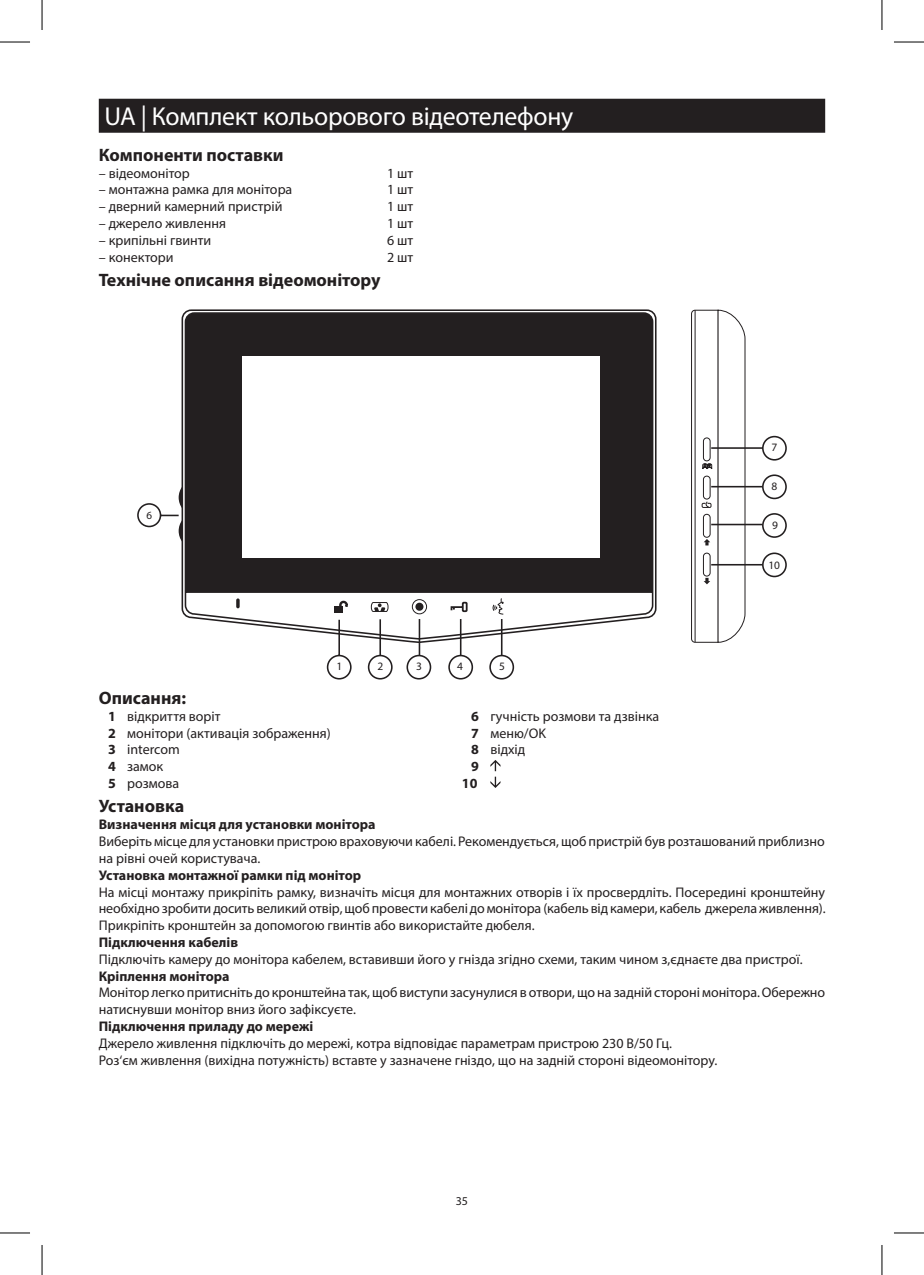
<style>
.page{position:relative;width:924px;height:1275px;background:#fff}
.page>*{position:absolute;margin:0;border:0;box-sizing:border-box;transform-origin:0 0}
.t1{font:26px "Myriad Pro";letter-spacing:-.01em;color:#fff}
.t2{font:700 18px "Myriad Pro";color:#231f20}
.t3{font:14px/16.8px "Myriad Pro";color:#231f20}
.t4{font:700 14px "Myriad Pro";color:#231f20}
.t5{font:12px "Myriad Pro";color:#231f20}
.t6{font:11.4px "Myriad Pro";color:#231f20}
.t7{font:11px "Myriad Pro";color:#231f20}
.s1{font-weight:700}
</style>
<div class="page">
<div style="left:99px;top:99px;width:725px;height:34px;background:#231f20"></div>
<svg style="left:181px;top:309px;width:476px;height:335px"></svg>
<svg style="left:370px;top:599px;width:57px;height:15px"></svg>
<div style="left:185px;top:313px;width:467px;height:279px;background:#231f20"></div>
<div style="left:415px;top:602px;width:8px;height:9px;background:#231f20;border-radius:50%"></div>
<svg style="left:450px;top:597px;width:54px;height:18px"></svg>
<div style="left:334px;top:606px;width:8px;height:6px;background:#231f20"></div>
<svg style="left:338px;top:599px;width:11px;height:10px"></svg>
<div style="left:242px;top:356px;width:357px;height:201px;background:#fff"></div>
<svg style="left:236px;top:598px;width:3px;height:10px"></svg>
<div style="left:367px;top:655px;width:25px;height:24px;border:2px solid #231f20;border-radius:50%"></div>
<svg style="left:137px;top:486px;width:45px;height:56px"></svg>
<div style="left:406px;top:655px;width:25px;height:24px;border:2px solid #231f20;border-radius:50%"></div>
<div style="left:448px;top:655px;width:25px;height:24px;border:2px solid #231f20;border-radius:50%"></div>
<div style="left:489px;top:655px;width:25px;height:24px;border:2px solid #231f20;border-radius:50%"></div>
<svg style="left:326px;top:618px;width:26px;height:62px"></svg>
<svg style="left:691px;top:309px;width:96px;height:334px"></svg>
<div style="left:761px;top:474px;width:25px;height:25px;border:2px solid #231f20;border-radius:50%"></div>
<div style="left:761px;top:513px;width:25px;height:25px;border:2px solid #231f20;border-radius:50%"></div>
<div style="left:761px;top:552px;width:25px;height:25px;border:2px solid #231f20;border-radius:50%"></div>
<hr style="left:379px;top:619px;width:2px;height:36px;background:#231f20">
<hr style="left:418px;top:619px;width:2px;height:36px;background:#231f20">
<hr style="left:459px;top:619px;width:2px;height:36px;background:#231f20">
<hr style="left:500px;top:619px;width:2px;height:36px;background:#231f20">
<hr style="left:710px;top:486px;width:52px;height:1px;background:#231f20">
<hr style="left:710px;top:524px;width:52px;height:1px;background:#231f20">
<hr style="left:710px;top:564px;width:52px;height:1px;background:#231f20">
<svg style="left:490px;top:760px;width:10px;height:28px"></svg>
<hr style="left:0;top:42px;width:30px;height:1px;background:#000">
<hr style="left:893px;top:42px;width:30px;height:1px;background:#000">
<hr style="left:0;top:1232px;width:30px;height:1px;background:#000">
<hr style="left:893px;top:1232px;width:30px;height:1px;background:#000">
<hr style="left:42px;top:0;width:1px;height:30px;background:#000">
<hr style="left:42px;top:1245px;width:1px;height:30px;background:#000">
<hr style="left:881px;top:0;width:1px;height:30px;background:#000">
<hr style="left:881px;top:1245px;width:1px;height:30px;background:#000">
<h1 class="t1" style="left:104px;top:100px;width:470px">UA | Комплект кольорового відеотелефону</h1>
<p class="t2" style="left:99px;top:143px;width:186px">Компоненти поставки</p>
<p class="t3" style="left:99px;top:164px;width:92px">– відеомонітор</p>
<p class="t3" style="left:387px;top:164px;width:28px">1 шт</p>
<p class="t3" style="left:99px;top:181px;width:195px">– монтажна рамка для монітора</p>
<p class="t3" style="left:387px;top:181px;width:28px">1 шт</p>
<p class="t3" style="left:99px;top:198px;width:185px">– дверний камерний пристрій</p>
<p class="t3" style="left:387px;top:198px;width:28px">1 шт</p>
<p class="t3" style="left:99px;top:215px;width:129px">– джерело живлення</p>
<p class="t3" style="left:387px;top:215px;width:28px">1 шт</p>
<p class="t3" style="left:99px;top:231px;width:114px">– крипільні гвинти</p>
<p class="t3" style="left:387px;top:231px;width:28px">6 шт</p>
<p class="t3" style="left:99px;top:248px;width:76px">– конектори</p>
<p class="t3" style="left:387px;top:248px;width:28px">2 шт</p>
<p class="t2" style="left:99px;top:268px;width:283px">Технічне описання відеомонітору</p>
<p class="t7" style="left:146px;top:509px;width:7px">6</p>
<p class="t6" style="left:336px;top:659px;width:7px">1</p>
<p class="t6" style="left:416px;top:659px;width:7px">3</p>
<p class="t6" style="left:457px;top:659px;width:7px">4</p>
<p class="t6" style="left:499px;top:659px;width:7px">5</p>
<p class="t6" style="left:377px;top:659px;width:7px">2</p>
<p class="t2" style="left:99px;top:686px;width:89px">Описання:</p>
<p class="t3" style="left:108px;top:707px;width:224px"><span class="s1">1</span> відкриття воріт<br><span class="s1">2</span> монітори (активація зображення)<br><span class="s1">3</span> intercom<br><span class="s1">4</span> замок<br><span class="s1">5</span> розмова</p>
<p class="t3" style="left:471px;top:707px;width:189px"><span class="s1">6</span> гучність розмови та дзвінка</p>
<p class="t3" style="left:471px;top:724px;width:76px"><span class="s1">7</span> меню/OK</p>
<p class="t3" style="left:471px;top:741px;width:56px"><span class="s1">8</span> відхід</p>
<p class="t4" style="left:471px;top:757px;width:9px">9</p>
<p class="t4" style="left:462px;top:774px;width:17px">10</p>
<p class="t6" style="left:771px;top:440px;width:7px">7</p>
<p class="t6" style="left:771px;top:479px;width:7px">8</p>
<p class="t6" style="left:772px;top:518px;width:7px">9</p>
<p class="t6" style="left:768px;top:558px;width:13px">10</p>
<p class="t2" style="left:99px;top:794px;width:87px">Установка</p>
<p class="t4" style="left:99px;top:815px;width:278px">Визначення місця для установки монітора</p>
<p class="t3" style="left:99px;top:832px;width:727px">Виберіть місце для установки пристрою враховуючи кабелі. Рекомендується, щоб пристрій був розташований приблизно на рівні очей користувача.</p>
<p class="t4" style="left:99px;top:866px;width:264px">Установка монтажної рамки під монітор</p>
<p class="t3" style="left:99px;top:883px;width:728px;text-align:justify">На місці монтажу прикріпіть рамку, визначіть місця для монтажних отворів і їх просвердліть. Посередині кронштейну необхідно зробити досить великий отвір, щоб провести кабелі до монітора (кабель від камери, кабель джерела живлення).<br>Прикріпіть кронштейн за допомогою гвинтів або використайте дюбеля.</p>
<p class="t4" style="left:99px;top:933px;width:141px">Підключення кабелів</p>
<p class="t3" style="left:99px;top:950px;width:705px">Підключіть камеру до монітора кабелем, вставивши його у гнізда згідно схеми, таким чином з,єднаєте два пристрої.</p>
<p class="t4" style="left:99px;top:966px;width:132px">Кріплення монітора</p>
<p class="t3" style="left:99px;top:984px;width:727px">Монітор легко притисніть до кронштейна так, щоб виступи засунулися в отвори, що на задній стороні монітора. Обережно натиснувши монітор вниз його зафіксуєте.</p>
<p class="t4" style="left:99px;top:1017px;width:216px">Підключення приладу до мережі</p>
<p class="t3" style="left:99px;top:1034px;width:619px">Джерело живлення підключіть до мережі, котра відповідає параметрам пристрою 230 В/50 Гц.<br>Роз‘єм живлення (вихідна потужність) вставте у зазначене гніздо, що на задній стороні відеомонітору.</p>
<p class="t5" style="left:455px;top:1193px;width:14px">35</p>
</div>
